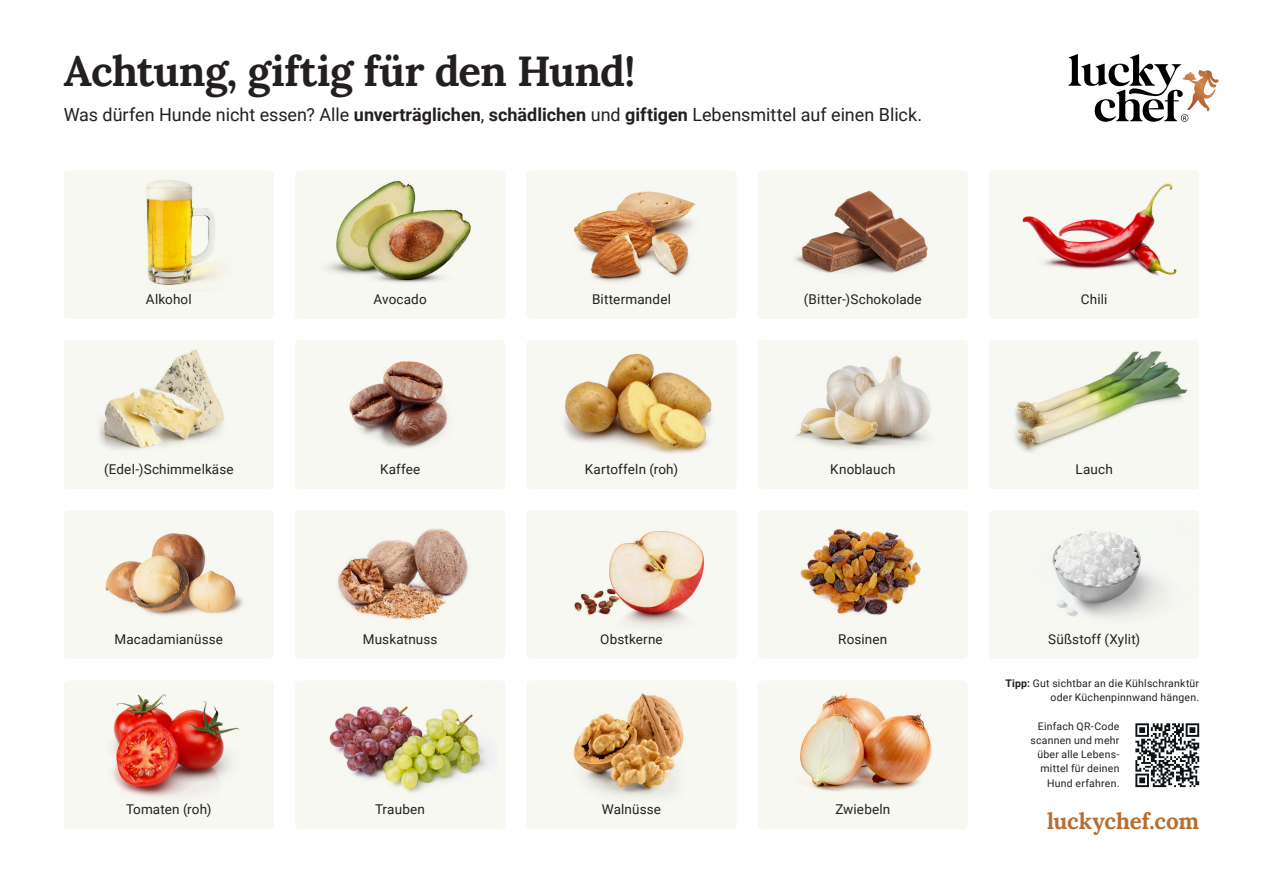
<style>
.page{position:relative;width:1263px;height:893px;background:#fff}
.page>*{position:absolute;margin:0;border:0;box-sizing:border-box;transform-origin:0 0}
.t1{font:42px "Lora";letter-spacing:-.02em;color:#231f20}
.t2{font:22.5px "Lora";letter-spacing:-.015em;color:#b76e32}
.t3{font:18px "Roboto";color:#231f20}
.t4{font:13.5px "Roboto";letter-spacing:.01em;color:#231f20}
.t5{font:10.5px/14.2px "Roboto";letter-spacing:.02em;color:#231f20;text-align:right}
.s1{font-weight:700}
</style>
<div class="page">
<svg style="left:1068px;top:54px;width:151px;height:68px"></svg>
<div style="left:64px;top:680px;width:210px;height:149px;background:#f8f8f3;border-radius:4px"></div>
<div style="left:64px;top:510px;width:210px;height:149px;background:#f8f8f3;border-radius:4px"></div>
<div style="left:295px;top:510px;width:210px;height:149px;background:#f8f8f3;border-radius:4px"></div>
<div style="left:526px;top:510px;width:210px;height:149px;background:#f8f8f3;border-radius:4px"></div>
<div style="left:758px;top:510px;width:210px;height:149px;background:#f8f8f3;border-radius:4px"></div>
<div style="left:989px;top:510px;width:210px;height:149px;background:#f8f8f3;border-radius:4px"></div>
<div style="left:64px;top:340px;width:210px;height:149px;background:#f8f8f3;border-radius:4px"></div>
<div style="left:295px;top:340px;width:210px;height:149px;background:#f8f8f3;border-radius:4px"></div>
<div style="left:526px;top:340px;width:210px;height:149px;background:#f8f8f3;border-radius:4px"></div>
<div style="left:758px;top:340px;width:210px;height:149px;background:#f8f8f3;border-radius:4px"></div>
<div style="left:989px;top:340px;width:210px;height:149px;background:#f8f8f3;border-radius:4px"></div>
<div style="left:64px;top:170px;width:210px;height:149px;background:#f8f8f3;border-radius:4px"></div>
<div style="left:295px;top:170px;width:210px;height:149px;background:#f8f8f3;border-radius:4px"></div>
<div style="left:526px;top:170px;width:210px;height:149px;background:#f8f8f3;border-radius:4px"></div>
<div style="left:758px;top:170px;width:210px;height:149px;background:#f8f8f3;border-radius:4px"></div>
<div style="left:989px;top:170px;width:210px;height:149px;background:#f8f8f3;border-radius:4px"></div>
<div style="left:295px;top:680px;width:210px;height:149px;background:#f8f8f3;border-radius:4px"></div>
<div style="left:526px;top:680px;width:210px;height:149px;background:#f8f8f3;border-radius:4px"></div>
<div style="left:758px;top:680px;width:210px;height:149px;background:#f8f8f3;border-radius:4px"></div>
<img style="left:146px;top:180px;width:77px;height:105px">
<img style="left:99px;top:349px;width:126px;height:100px">
<img style="left:349px;top:361px;width:99px;height:87px">
<img style="left:526px;top:342px;width:186px;height:112px">
<img style="left:573px;top:191px;width:123px;height:91px">
<img style="left:796px;top:355px;width:135px;height:94px">
<img style="left:794px;top:190px;width:134px;height:83px">
<img style="left:105px;top:533px;width:138px;height:83px">
<img style="left:337px;top:528px;width:131px;height:93px">
<img style="left:526px;top:512px;width:179px;height:114px">
<img style="left:800px;top:529px;width:121px;height:87px">
<img style="left:327px;top:180px;width:144px;height:103px">
<img style="left:112px;top:694px;width:128px;height:103px">
<img style="left:329px;top:706px;width:161px;height:87px">
<img style="left:526px;top:680px;width:158px;height:116px">
<img style="left:1022px;top:183px;width:155px;height:93px">
<img style="left:1052px;top:531px;width:112px;height:87px">
<img style="left:1015px;top:351px;width:173px;height:102px">
<img style="left:800px;top:693px;width:132px;height:99px">
<svg style="left:1135px;top:723px;width:64px;height:64px"></svg>
<p class="t1" style="left:64px;top:39px;width:573px">Achtung, giftig für den Hund!</p>
<p class="t3" style="left:64px;top:102px;width:860px">Was dürfen Hunde nicht essen? Alle <span class="s1">unverträglichen</span>, <span class="s1">schädlichen</span> und <span class="s1">giftigen</span> Lebensmittel auf einen Blick.</p>
<p class="t4" style="left:146px;top:289px;width:47px">Alkohol</p>
<p class="t4" style="left:374px;top:289px;width:55px">Avocado</p>
<p class="t4" style="left:592px;top:289px;width:80px">Bittermandel</p>
<p class="t4" style="left:804px;top:289px;width:119px">(Bitter-)Schokolade</p>
<p class="t4" style="left:1081px;top:289px;width:28px">Chili</p>
<p class="t4" style="left:104px;top:459px;width:131px">(Edel-)Schimmelkäse</p>
<p class="t4" style="left:380px;top:459px;width:42px">Kaffee</p>
<p class="t4" style="left:585px;top:459px;width:95px">Kartoffeln (roh)</p>
<p class="t4" style="left:830px;top:459px;width:67px">Knoblauch</p>
<p class="t4" style="left:1075px;top:459px;width:39px">Lauch</p>
<p class="t4" style="left:115px;top:629px;width:110px">Macadamianüsse</p>
<p class="t4" style="left:363px;top:629px;width:76px">Muskatnuss</p>
<p class="t4" style="left:600px;top:629px;width:64px">Obstkerne</p>
<p class="t4" style="left:838px;top:629px;width:51px">Rosinen</p>
<p class="t4" style="left:1048px;top:629px;width:94px">Süßstoff (Xylit)</p>
<p class="t4" style="left:126px;top:799px;width:87px">Tomaten (roh)</p>
<p class="t4" style="left:375px;top:799px;width:51px">Trauben</p>
<p class="t4" style="left:602px;top:799px;width:61px">Walnüsse</p>
<p class="t4" style="left:835px;top:799px;width:56px">Zwiebeln</p>
<p class="t5" style="left:1005px;top:676px;width:195px"><span class="s1">Tipp:</span> Gut sichtbar an die Kühlschranktür oder Küchenpinnwand hängen.</p>
<p class="t5" style="left:1030px;top:718px;width:91px">Einfach QR-Code scannen und mehr über alle Lebens&shy;mittel für deinen<br>Hund erfahren.</p>
<p class="t2" style="left:1047px;top:804px;width:154px">luckychef.com</p>
</div>
